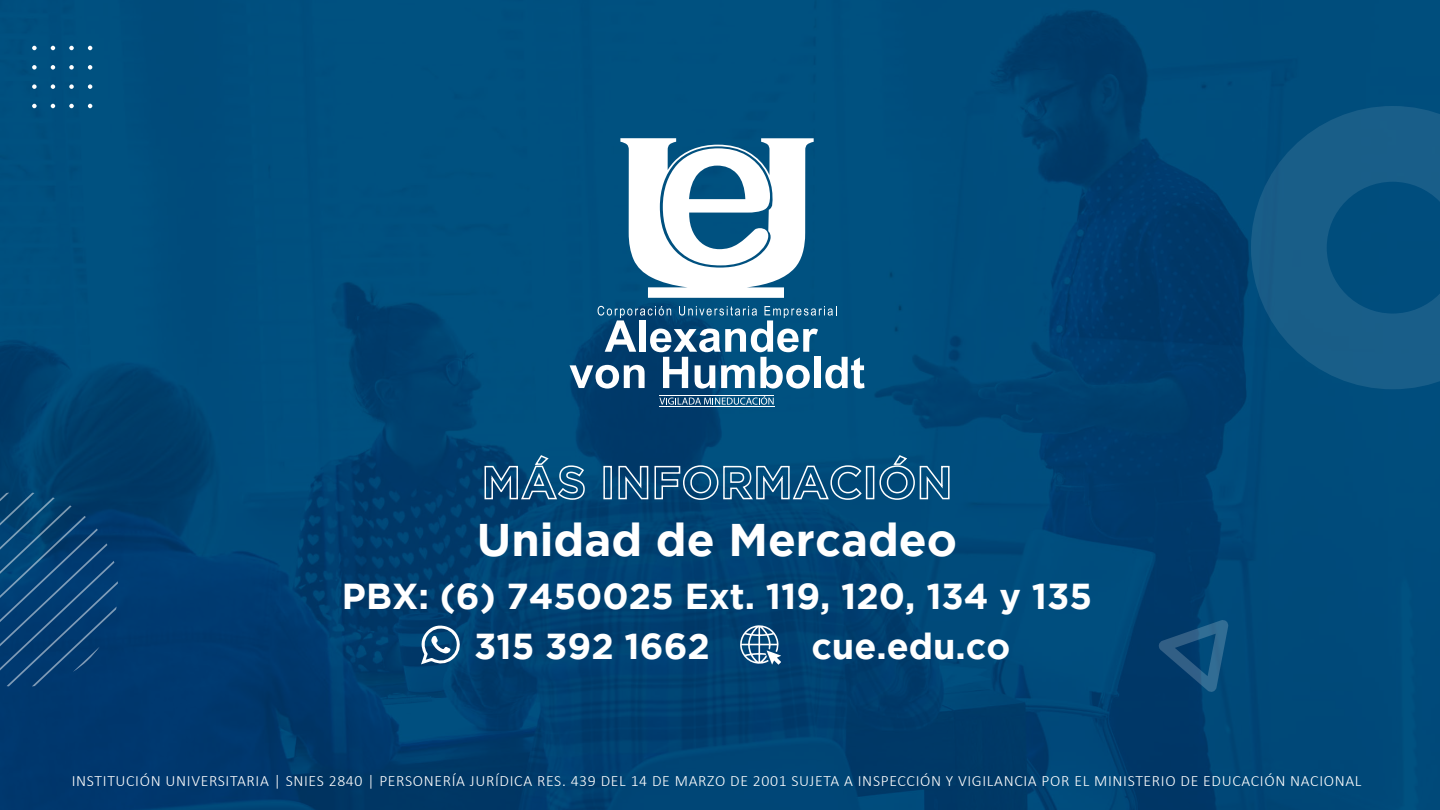
<style>
.page{position:relative;width:1440px;height:810px;background:#fff}
.page>*{position:absolute;margin:0;border:0;box-sizing:border-box;transform-origin:0 0}
.t1{font:700 45.6px "Gotham";color:#fff}
.t2{font:700 36px/50.4px "Gotham";color:#fff}
.t3{font:300 15.75px "Calibri";letter-spacing:.04em;color:#fff}
</style>
<div class="page">
<img style="left:0;top:0;width:1440px;height:810px">
<svg style="left:484px;top:454px;width:102px;height:47px"></svg>
<div style="left:603px;top:466px;width:9px;height:33px;border:2px solid #fff"></div>
<svg style="left:618px;top:465px;width:245px;height:36px"></svg>
<div style="left:866px;top:466px;width:8px;height:33px;border:2px solid #fff"></div>
<svg style="left:879px;top:454px;width:71px;height:47px"></svg>
<svg style="left:620px;top:138px;width:194px;height:160px"></svg>
<hr style="left:659px;top:406px;width:116px;height:1px;background:#fff">
<svg style="left:659px;top:395px;width:115px;height:10px"></svg>
<svg style="left:570px;top:306px;width:295px;height:83px"></svg>
<svg style="left:420px;top:624px;width:41px;height:41px"></svg>
<svg style="left:739px;top:624px;width:42px;height:42px"></svg>
<svg style="left:1251px;top:106px;width:189px;height:283px"></svg>
<svg style="left:0;top:493px;width:118px;height:193px"></svg>
<svg style="left:32px;top:46px;width:5px;height:4px"></svg>
<svg style="left:51px;top:46px;width:4px;height:4px"></svg>
<svg style="left:69px;top:46px;width:5px;height:4px"></svg>
<svg style="left:88px;top:46px;width:4px;height:4px"></svg>
<svg style="left:32px;top:65px;width:5px;height:5px"></svg>
<svg style="left:51px;top:65px;width:4px;height:5px"></svg>
<svg style="left:69px;top:65px;width:5px;height:5px"></svg>
<svg style="left:88px;top:65px;width:4px;height:5px"></svg>
<svg style="left:32px;top:84px;width:5px;height:5px"></svg>
<svg style="left:51px;top:84px;width:4px;height:5px"></svg>
<svg style="left:69px;top:84px;width:5px;height:5px"></svg>
<svg style="left:88px;top:84px;width:4px;height:5px"></svg>
<svg style="left:32px;top:104px;width:5px;height:4px"></svg>
<svg style="left:51px;top:104px;width:4px;height:4px"></svg>
<svg style="left:69px;top:104px;width:5px;height:4px"></svg>
<svg style="left:88px;top:104px;width:4px;height:4px"></svg>
<svg style="left:1159px;top:620px;width:69px;height:72px"></svg>
<h1 class="t1" style="left:477px;top:513px;width:482px">Unidad de Mercadeo</h1>
<h2 class="t2" style="left:474px;top:570px;width:619px;text-indent:-132px">PBX: (6) 7450025 Ext. 119, 120, 134 y 135<br>315 392 1662</h2>
<h2 class="t2" style="left:811px;top:620px;width:200px">cue.edu.co</h2>
<p class="t3" style="left:72px;top:771px;width:1291px">INSTITUCIÓN UNIVERSITARIA | SNIES 2840 | PERSONERÍA JURÍDICA RES. 439 DEL 14 DE MARZO DE 2001 SUJETA A INSPECCIÓN Y VIGILANCIA POR EL MINISTERIO DE EDUCACIÓN NACIONAL</p>
</div>
